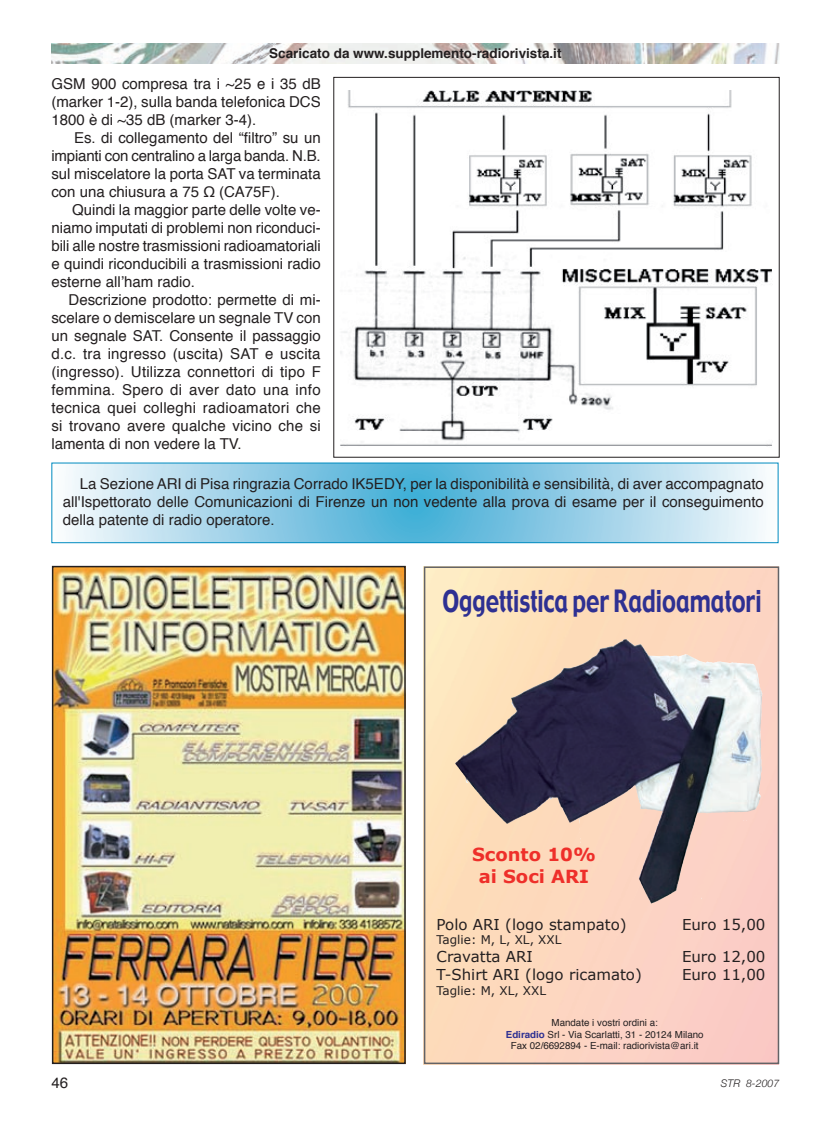
<style>
.page{position:relative;width:829px;height:1127px;background:#fff}
.page>*{position:absolute;margin:0;border:0;box-sizing:border-box;transform-origin:0 0}
.t1{font:30px "Gadget";color:#2e3092;scale:.75 1}
.t2{font:700 18px/21.6px "Verdana";color:#ee2f2a;text-align:center}
.t3{font:15px/18px "Helvetica";color:#231f20;text-align:justify}
.t4{font:15px "Verdana";color:#231f20}
.t5{font:700 13.5px "Helvetica";color:#231f20}
.t6{font:12px "Verdana";color:#231f20}
.t7{font:italic 300 10.5px "Helvetica Neue";color:#231f20}
.t8{font:9.75px/11.7px "Helvetica";color:#231f20;text-align:center}
.s1{font-weight:700;color:#2e3092}
</style>
<div class="page">
<img style="left:51px;top:43px;width:728px;height:20px">
<img style="left:55px;top:569px;width:347px;height:492px">
<div style="left:52px;top:566px;width:353px;height:498px;border:2px solid #231f20"></div>
<img style="left:340px;top:90px;width:431px;height:356px">
<svg style="left:67px;top:465px;width:697px;height:76px;background:#9bd1e8"></svg>
<div style="left:51px;top:463px;width:727px;height:80px;border:1px solid #008bc0"></div>
<img style="left:426px;top:569px;width:350px;height:492px">
<div style="left:423px;top:566px;width:356px;height:498px;border:2px solid #636366"></div>
<img style="left:642px;top:696px;width:120px;height:208px">
<p class="t5" style="left:269px;top:44px;width:294px">Scaricato da www.supplemento-radiorivista.it</p>
<p class="t3" style="left:51px;top:76px;width:271px">GSM 900 compresa tra i ~25 e i 35 dB (marker 1-2), sulla banda telefonica DCS 1800 è di ~35 dB (marker 3-4).</p>
<p class="t3" style="left:51px;top:130px;width:271px;text-indent:23px">Es. di collegamento del “filtro” su un impianti con centralino a larga banda. N.B. sul miscelatore la porta SAT va terminata con una chiusura a 75 Ω (CA75F).</p>
<p class="t3" style="left:51px;top:202px;width:271px;text-indent:21px">Quindi la maggior parte delle volte ve&shy;niamo imputati di problemi non riconduci&shy;bili alle nostre trasmissioni radioamatoriali e quindi riconducibili a trasmissioni radio esterne all’ham radio.</p>
<p class="t3" style="left:51px;top:292px;width:271px;text-indent:17px">Descrizione prodotto: permette di mi&shy;scelare o demiscelare un segnale TV con un segnale SAT. Consente il passaggio d.c. tra ingresso (uscita) SAT e uscita (ingresso). Utilizza connettori di tipo F femmina. Spero di aver dato una info tecnica quei colleghi radioamatori che si trovano avere qualche vicino che si lamenta di non vedere la TV.</p>
<p class="t3" style="left:63px;top:476px;width:702px;text-indent:17px">La Sezione ARI di Pisa ringrazia Corrado IK5EDY, per la disponibilità e sensibilità, di aver accompagnato all'Ispettorato delle Comunicazioni di Firenze un non vedente alla prova di esame per il conseguimento della patente di radio operatore.</p>
<h1 class="t1" style="left:442px;top:582px;width:427px">Oggettistica per Radioamatori</h1>
<p class="t2" style="left:472px;top:843px;width:125px">Sconto 10% ai Soci ARI</p>
<p class="t4" style="left:436px;top:915px;width:191px">Polo ARI (logo stampato)</p>
<p class="t4" style="left:681px;top:915px;width:85px">Euro 15,00</p>
<p class="t6" style="left:436px;top:932px;width:126px">Taglie: M, L, XL, XXL</p>
<p class="t4" style="left:436px;top:947px;width:98px">Cravatta ARI</p>
<p class="t4" style="left:681px;top:947px;width:85px">Euro 12,00</p>
<p class="t4" style="left:436px;top:965px;width:207px">T-Shirt ARI (logo ricamato)</p>
<p class="t4" style="left:681px;top:965px;width:85px">Euro 11,00</p>
<p class="t6" style="left:436px;top:982px;width:111px">Taglie: M, XL, XXL</p>
<p class="t8" style="left:505px;top:1017px;width:199px">Mandate i vostri ordini a:<br><span class="s1">Ediradio</span> Srl - Via Scarlatti, 31 - 20124 Milano<br>Fax 02/6692894 - E-mail: radiorivista@ari.it</p>
<p class="t3" style="left:51px;top:1075px;width:18px">46</p>
<p class="t7" style="left:720px;top:1077px;width:60px">STR 8-2007</p>
</div>
